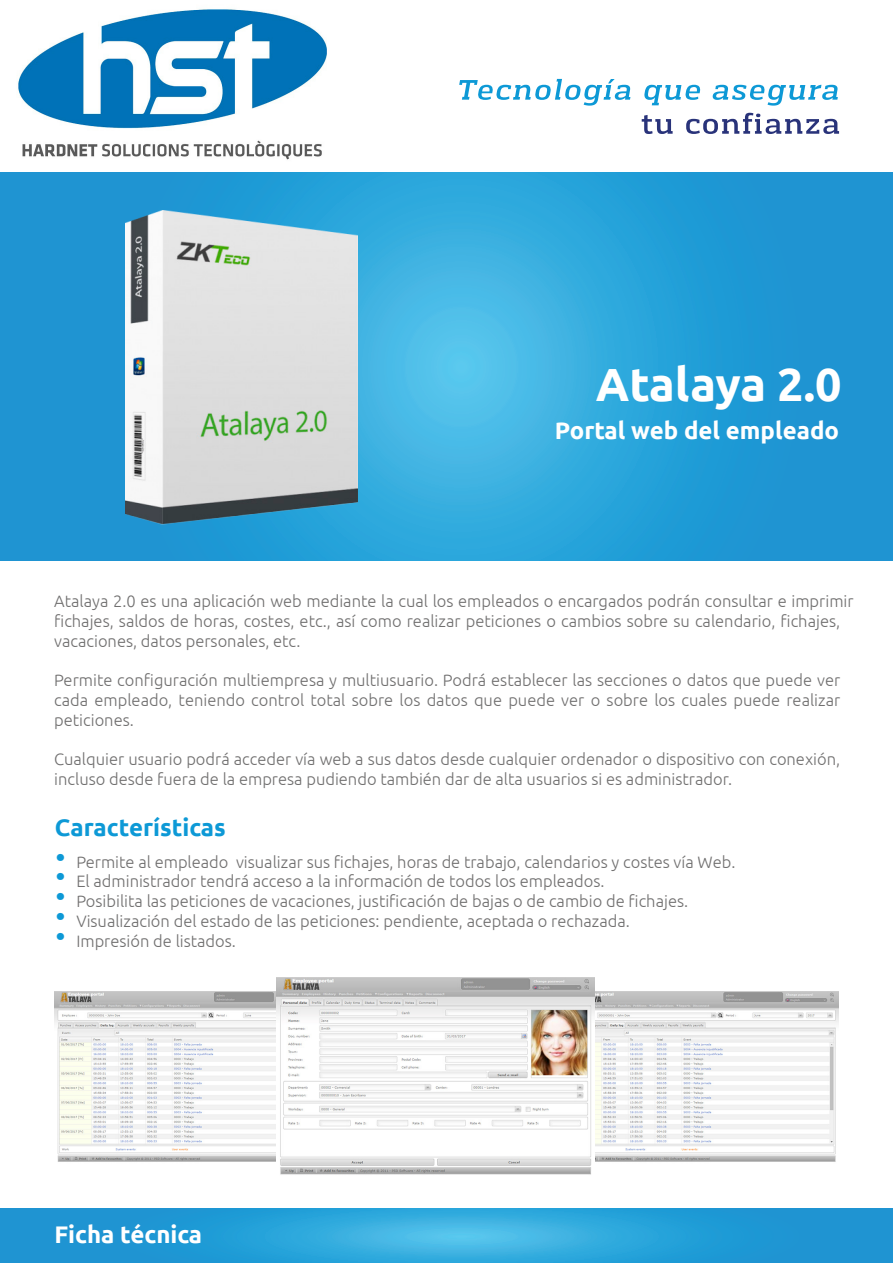
<style>
.page{position:relative;width:893px;height:1263px;background:#fff}
.page>*{position:absolute;margin:0;border:0;box-sizing:border-box;transform-origin:0 0}
.Producto_titulo{font:700 46.5px "Ubuntu";letter-spacing:-.005em;color:#fff}
.Producto_Subtitulo{font:700 24px "Ubuntu";color:#fff}
.Descripcion_titulo{font:700 24px "Ubuntu";color:#0d99d6}
.Pie_pag_ficha_tecnic{font:700 24px "Ubuntu";color:#fff}
.Contenido{font:300 16.5px/19.8px "Ubuntu";color:#706f6f}
.s1{font-style:inherit}
.s2{font-size:30px;color:#0d99d6}
</style>
<div class="page">
<svg style="left:0;top:172px;width:893px;height:388px;background:#29a1d8"></svg>
<svg style="left:459px;top:79px;width:171px;height:27px"></svg>
<svg style="left:644px;top:85px;width:56px;height:20px"></svg>
<svg style="left:713px;top:85px;width:125px;height:21px"></svg>
<svg style="left:642px;top:115px;width:31px;height:19px"></svg>
<svg style="left:686px;top:113px;width:153px;height:21px"></svg>
<img style="left:125px;top:209px;width:232px;height:318px">
<svg style="left:0;top:1209px;width:893px;height:54px;background:#28a0d8"></svg>
<img style="left:54px;top:991px;width:222px;height:171px">
<img style="left:595px;top:991px;width:244px;height:171px">
<img style="left:276px;top:977px;width:319px;height:198px">
<img style="left:18px;top:9px;width:309px;height:151px">
<p class="Producto_titulo" style="left:596px;top:356px;width:247px">Atalaya 2<span class="s1">.0</span></p>
<p class="Producto_Subtitulo" style="left:555px;top:416px;width:286px">Portal web del empleado</p>
<p class="Contenido" style="left:54px;top:591px;width:801px">Atalaya 2.0 es una aplicación web mediante la cual los empleados o encargados podrán consultar e imprimir fichajes, saldos de horas, costes, etc., así como realizar peticiones o cambios sobre su calendario, fichajes, vacaciones, datos personales, etc.</p>
<p class="Contenido" style="left:54px;top:670px;width:787px;text-align:justify">Permite configuración multiempresa y multiusuario. Podrá establecer las secciones o datos que puede ver cada empleado, teniendo control total sobre los datos que puede ver o sobre los cuales puede realizar peticiones.</p>
<p class="Contenido" style="left:54px;top:749px;width:787px">Cualquier usuario podrá acceder vía web a sus datos desde cualquier ordenador o dispositivo con conexión, incluso desde fuera de la empresa pudiendo también dar de alta usuarios si es administrador.</p>
<p class="Descripcion_titulo" style="left:55px;top:813px;width:173px">Características</p>
<p class="Contenido" style="left:55px;top:851px;width:682px"><span class="s2">•</span> Permite al empleado visualizar sus fichajes, horas de trabajo, calendarios y costes vía Web.</p>
<p class="Contenido" style="left:55px;top:871px;width:551px"><span class="s2">•</span> El administrador tendrá acceso a la información de todos los empleados.</p>
<p class="Contenido" style="left:55px;top:891px;width:635px"><span class="s2">•</span> Posibilita las peticiones de vacaciones, justificación de bajas o de cambio de fichajes.</p>
<p class="Contenido" style="left:55px;top:911px;width:576px"><span class="s2">•</span> Visualización del estado de las peticiones: pendiente, aceptada o rechazada.</p>
<p class="Contenido" style="left:55px;top:930px;width:182px"><span class="s2">•</span> Impresión de listados.</p>
<p class="Pie_pag_ficha_tecnic" style="left:54px;top:1220px;width:149px">Ficha técnica</p>
</div>
